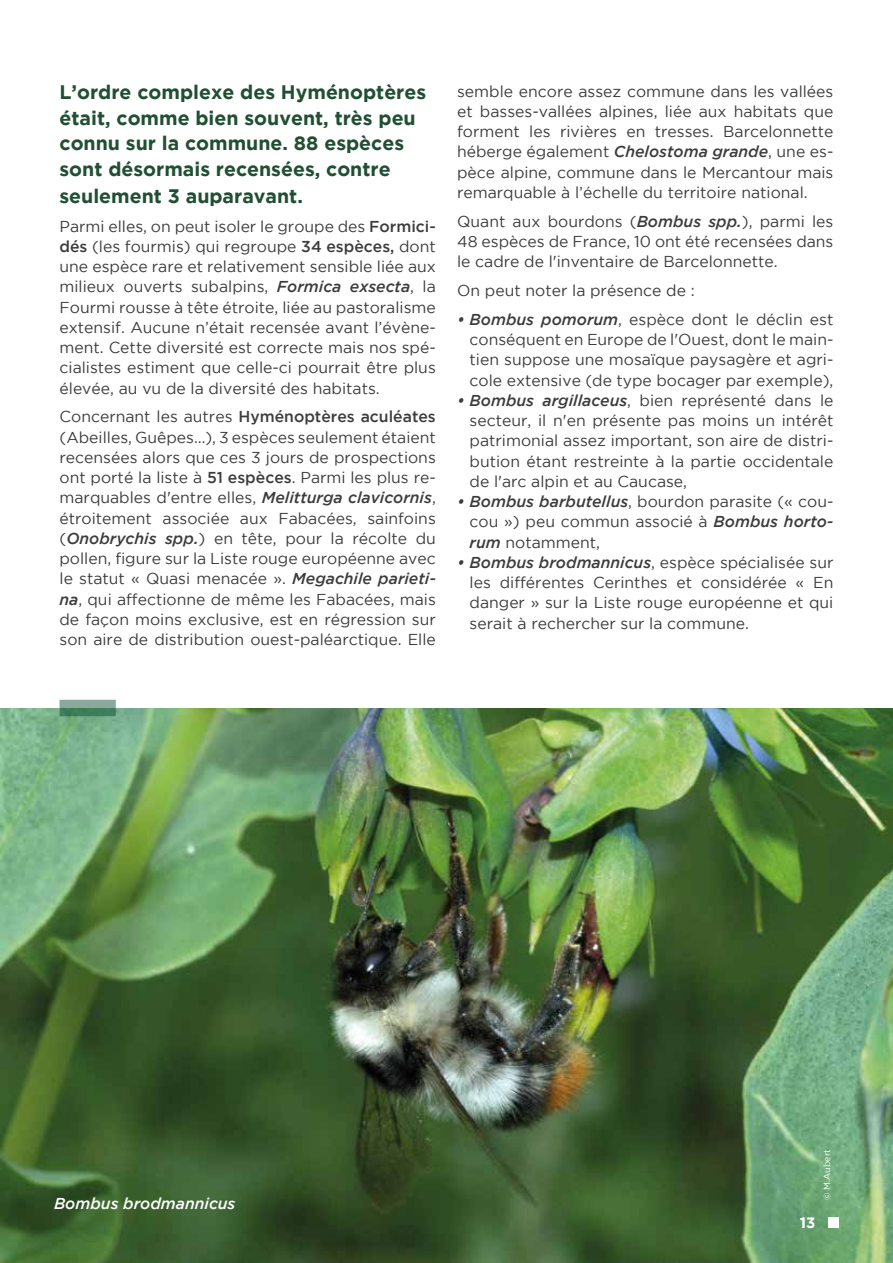
<style>
.page{position:relative;width:893px;height:1263px;background:#fff}
.page>*{position:absolute;margin:0;border:0;box-sizing:border-box;transform-origin:0 0}
.t1{font:700 19.5px/26px "Gotham";color:#214f34}
.t2{font:15.75px/20.2px "Gotham";color:#3c3c3b;text-align:justify}
.t3{font:italic 500 15.75px "Gotham";color:#fff}
.t4{font:700 15px "Gotham";color:#fff}
.t5{font:9px "Gotham";color:#fff}
.s1{font-weight:500}
.s2{font-weight:500;font-style:italic}
</style>
<div class="page">
<img style="left:0;top:708px;width:893px;height:555px">
<svg style="left:60px;top:700px;width:56px;height:16px"></svg>
<div style="left:828px;top:1216px;width:11px;height:11px;background:#fff"></div>
<p class="t1" style="left:60px;top:79px;width:368px">L’ordre complexe des Hyménoptères était, comme bien souvent, très peu connu sur la commune. 88 espèces sont désormais recensées, contre seulement 3 auparavant.</p>
<p class="t2" style="left:60px;top:216px;width:378px">Parmi elles, on peut isoler le groupe des <span class="s1">Formici&shy;dés</span> (les fourmis) qui regroupe <span class="s1">34 espèces,</span> dont une espèce rare et relativement sensible liée aux milieux ouverts subalpins, <span class="s2">Formica exsecta</span>, la Fourmi rousse à tête étroite, liée au pastoralisme extensif. Aucune n’était recensée avant l’évène&shy;ment. Cette diversité est correcte mais nos spé&shy;cialistes estiment que celle-ci pourrait être plus élevée, au vu de la diversité des habitats.</p>
<p class="t2" style="left:60px;top:406px;width:378px">Concernant les autres <span class="s1">Hyménoptères aculéates </span>(Abeilles, Guêpes…), 3 espèces seulement étaient recensées alors que ces 3 jours de prospections ont porté la liste à <span class="s1">51 espèces</span>. Parmi les plus re&shy;marquables d'entre elles, <span class="s2">Melitturga clavicornis</span>, étroitement associée aux Fabacées, sainfoins (<span class="s2">Onobrychis spp.</span>) en tête, pour la récolte du pollen, figure sur la Liste rouge européenne avec le statut « Quasi menacée ». <span class="s2">Megachile parieti&shy;na</span>, qui affectionne de même les Fabacées, mais de façon moins exclusive, est en régression sur son aire de distribution ouest-paléarctique. Elle</p>
<p class="t2" style="left:457px;top:81px;width:378px">semble encore assez commune dans les vallées et basses-vallées alpines, liée aux habitats que forment les rivières en tresses. Barcelonnette héberge également <span class="s2">Chelostoma grande</span>, une es&shy;pèce alpine, commune dans le Mercantour mais remarquable à l’échelle du territoire national.</p>
<p class="t2" style="left:457px;top:211px;width:378px">Quant aux bourdons (<span class="s2">Bombus spp.</span>), parmi les 48 espèces de France, 10 ont été recensées dans le cadre de l'inventaire de Barcelonnette.</p>
<p class="t2" style="left:457px;top:280px;width:239px">On peut noter la présence de :</p>
<p class="t2" style="left:470px;top:309px;width:365px;text-indent:-12px"><span class="s2">• Bombus pomorum</span>, espèce dont le déclin est conséquent en Europe de l'Ouest, dont le main&shy;tien suppose une mosaïque paysagère et agri&shy;cole extensive (de type bocager par exemple),</p>
<p class="t2" style="left:470px;top:390px;width:365px;text-indent:-12px"><span class="s2">• Bombus argillaceus</span>, bien représenté dans le secteur, il n'en présente pas moins un intérêt patrimonial assez important, son aire de distri&shy;bution étant restreinte à la partie occidentale de l'arc alpin et au Caucase,</p>
<p class="t2" style="left:470px;top:491px;width:365px;text-indent:-12px"><span class="s2">• Bombus barbutellus</span>, bourdon parasite (« cou&shy;cou ») peu commun associé à <span class="s2">Bombus horto&shy;rum</span> notamment,</p>
<p class="t2" style="left:470px;top:552px;width:365px;text-indent:-12px"><span class="s2">• Bombus brodmannicus</span>, espèce spécialisée sur les différentes Cerinthes et considérée « En danger » sur la Liste rouge européenne et qui serait à rechercher sur la commune.</p>
<p class="t3" style="left:54px;top:1195px;width:183px">Bombus brodmannicus</p>
<p class="t4" style="left:800px;top:1213px;width:17px">13</p>
<p class="t5" style="left:822px;top:1200px;width:53px;rotate:-90deg">© M.Aubert</p>
</div>
